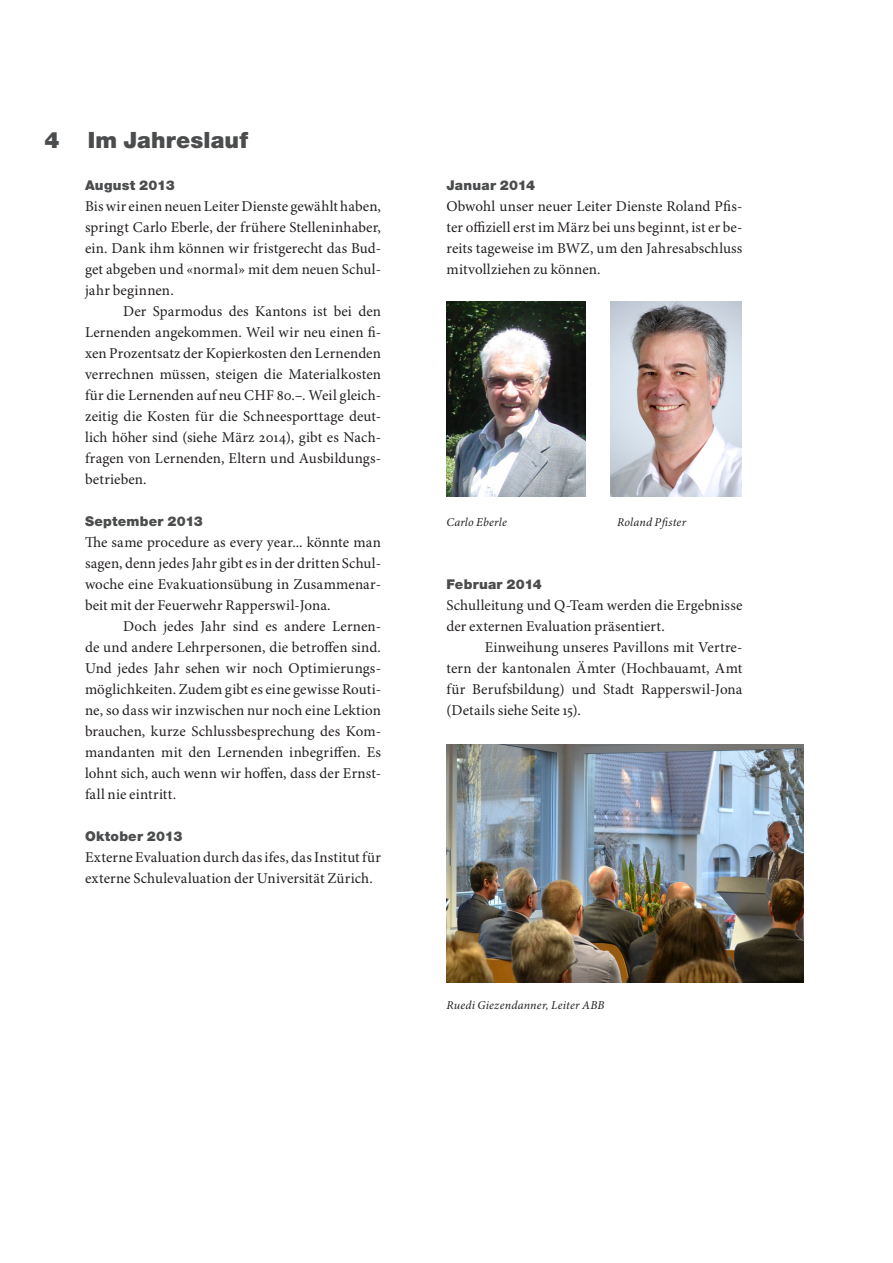
<style>
.page{position:relative;width:893px;height:1263px;background:#fff}
.page>*{position:absolute;margin:0;border:0;box-sizing:border-box;transform-origin:0 0}
.t1{font:900 22.5px "Helvetica Neue LT Std";letter-spacing:.005em;color:#4b4c4d}
.t2{font:15px/21px "Minion Pro";letter-spacing:.005em;color:#231f20;text-align:justify}
.t3{font:900 13.5px "Helvetica Neue LT Std";letter-spacing:.02em;color:#4b4c4d}
.t4{font:italic 12px "Minion Pro";letter-spacing:.02em;color:#231f20}
</style>
<div class="page">
<img style="left:611px;top:301px;width:130px;height:196px">
<img style="left:446px;top:744px;width:358px;height:238px">
<img style="left:446px;top:301px;width:139px;height:196px">
<h1 class="t1" style="left:44px;top:126px;width:17px">4</h1>
<h1 class="t1" style="left:88px;top:126px;width:162px">Im Jahreslauf</h1>
<p class="t3" style="left:85px;top:177px;width:91px">August 2013</p>
<p class="t2" style="left:85px;top:196px;width:297px">Bis wir einen neuen Leiter Dienste gewählt haben, springt Carlo Eberle, der frühere Stelleninhaber, ein. Dank ihm können wir fristgerecht das Bud&shy;get abgeben und «normal» mit dem neuen Schul&shy;jahr beginnen.</p>
<p class="t2" style="left:85px;top:301px;width:297px;text-indent:38px">Der Sparmodus des Kantons ist bei den Lernenden angekommen. Weil wir neu einen fi&shy;xen Prozentsatz der Kopierkosten den Lernenden verrechnen müssen, steigen die Materialkosten für die Lernenden auf neu CHF 80.–. Weil gleich&shy;zeitig die Kosten für die Schneesporttage deut&shy;lich höher sind (siehe März 2014), gibt es Nach&shy;fragen von Lernenden, Eltern und Ausbildungs&shy;betrieben.</p>
<p class="t3" style="left:85px;top:513px;width:119px">September 2013</p>
<p class="t2" style="left:85px;top:532px;width:297px">The same procedure as every year... könnte man sagen, denn jedes Jahr gibt es in der dritten Schul&shy;woche eine Evakuationsübung in Zusammenar&shy;beit mit der Feuerwehr Rapperswil-Jona.</p>
<p class="t2" style="left:85px;top:616px;width:297px;text-indent:38px">Doch jedes Jahr sind es andere Lernen&shy;de und andere Lehrpersonen, die betroffen sind.<br>Und jedes Jahr sehen wir noch Optimierungs&shy;möglichkeiten. Zudem gibt es eine gewisse Routi&shy;ne, so dass wir inzwischen nur noch eine Lektion brauchen, kurze Schlussbesprechung des Kom&shy;mandanten mit den Lernenden inbegriffen. Es lohnt sich, auch wenn wir hoffen, dass der Ernst&shy;fall nie eintritt.</p>
<p class="t3" style="left:85px;top:828px;width:99px">Oktober 2013</p>
<p class="t2" style="left:85px;top:847px;width:297px">Externe Evaluation durch das ifes, das Institut für externe Schulevaluation der Universität Zürich.</p>
<p class="t3" style="left:446px;top:177px;width:90px">Januar 2014</p>
<p class="t2" style="left:446px;top:196px;width:297px">Obwohl unser neuer Leiter Dienste Roland Pfis&shy;ter offiziell erst im März bei uns beginnt, ist er be&shy;reits tageweise im BWZ, um den Jahresabschluss mitvollziehen zu können.</p>
<p class="t4" style="left:446px;top:514px;width:62px">Carlo Eberle</p>
<p class="t4" style="left:617px;top:514px;width:71px">Roland Pfister</p>
<p class="t3" style="left:446px;top:576px;width:97px">Februar 2014</p>
<p class="t2" style="left:446px;top:595px;width:297px">Schulleitung und Q-Team werden die Ergebnisse der externen Evaluation präsentiert.</p>
<p class="t2" style="left:446px;top:637px;width:297px;text-indent:38px">Einweihung unseres Pavillons mit Vertre&shy;tern der kantonalen Ämter (Hochbauamt, Amt für Berufsbildung) und Stadt Rapperswil-Jona (Details siehe Seite 15).</p>
<p class="t4" style="left:446px;top:997px;width:159px">Ruedi Giezendanner, Leiter ABB</p>
</div>
